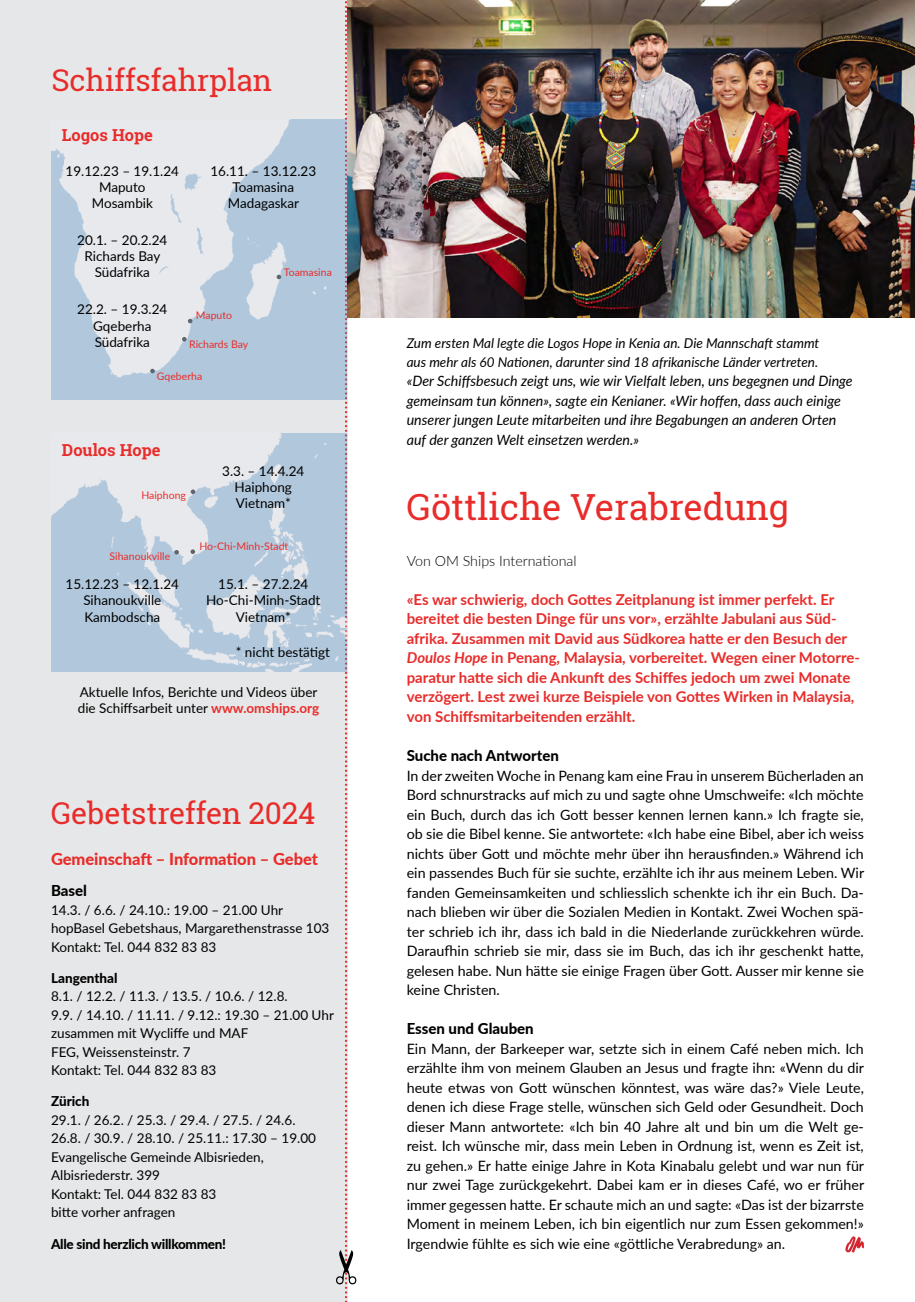
<style>
.page{position:relative;width:915px;height:1302px;background:#fff}
.page>*{position:absolute;margin:0;border:0;box-sizing:border-box;transform-origin:0 0}
.t1{font:36px "Roboto Slab";letter-spacing:-.005em;color:#e82c2a}
.t2{font:30px "Roboto Slab";letter-spacing:-.005em;color:#e82c2a}
.t3{font:800 16.5px "Lato";letter-spacing:-.005em;color:#e82c2a}
.t4{font:700 16.5px "Roboto Slab";color:#e82c2a}
.t5{font:700 15px/19.5px "Lato";color:#e82c2a}
.t6{font:800 15px "Lato";color:#000}
.t7{font:14.25px/19.5px "Lato";color:#000;text-align:justify}
.t8{font:italic 14.25px/19.5px "Lato";color:#000}
.t9{font:300 14.25px "Lato";color:#000}
.t10{font:13.5px/16.2px "Lato";color:#000;text-align:center}
.t11{font:italic 13.5px/18.5px "Lato";color:#000}
.t12{font:800 13.5px "Lato";letter-spacing:-.02em;color:#000}
.t13{font:800 13.5px "Lato";color:#000}
.t14{font:10.5px "Lato";color:#e82c2a}
.s1{font-weight:700;color:#e82c2a}
.s2{font-style:italic}
</style>
<div class="page">
<div style="left:0;top:0;width:347px;height:1301px;background:#e6e7e8"></div>
<svg style="left:845px;top:1236px;width:18px;height:16px"></svg>
<img style="left:51px;top:120px;width:285px;height:280px">
<svg style="left:182px;top:337px;width:4px;height:4px"></svg>
<svg style="left:188px;top:319px;width:4px;height:4px"></svg>
<svg style="left:276px;top:274px;width:5px;height:5px"></svg>
<img style="left:51px;top:433px;width:285px;height:238px">
<svg style="left:174px;top:550px;width:5px;height:4px"></svg>
<svg style="left:190px;top:549px;width:5px;height:5px"></svg>
<img style="left:356px;top:0;width:558px;height:317px">
<svg style="left:336px;top:0;width:20px;height:1302px"></svg>
<svg style="left:150px;top:369px;width:5px;height:4px"></svg>
<svg style="left:191px;top:489px;width:4px;height:5px"></svg>
<h2 class="t2" style="left:51px;top:59px;width:222px">Schiffsfahrplan</h2>
<p class="t4" style="left:62px;top:124px;width:92px">Logos Hope</p>
<p class="t10" style="left:66px;top:162px;width:115px">19.12.23 – 19.1.24<br>Maputo<br>Mosambik</p>
<p class="t10" style="left:77px;top:231px;width:91px">20.1. – 20.2.24<br>Richards Bay<br>Südafrika</p>
<p class="t10" style="left:77px;top:301px;width:91px">22.2. – 19.3.24<br>Gqeberha<br>Südafrika</p>
<p class="t10" style="left:210px;top:162px;width:107px">16.11. – 13.12.23<br>Toamasina<br>Madagaskar</p>
<p class="t14" style="left:196px;top:308px;width:38px">Maputo</p>
<p class="t14" style="left:189px;top:337px;width:61px">Richards Bay</p>
<p class="t14" style="left:284px;top:264px;width:50px">Toamasina</p>
<p class="t14" style="left:157px;top:369px;width:47px">Gqeberha</p>
<p class="t4" style="left:62px;top:438px;width:100px">Doulos Hope</p>
<p class="t14" style="left:141px;top:487px;width:46px">Haiphong</p>
<p class="t14" style="left:110px;top:549px;width:62px">Sihanoukville</p>
<p class="t10" style="left:66px;top:575px;width:115px">15.12.23 – 12.1.24<br>Sihanoukville<br>Kambodscha</p>
<p class="t10" style="left:222px;top:462px;width:84px">3.3. – 14.4.24<br>Haiphong<br>Vietnam*</p>
<p class="t14" style="left:199px;top:538px;width:90px">Ho-Chi-Minh-Stadt</p>
<p class="t10" style="left:206px;top:575px;width:116px">15.1. – 27.2.24<br>Ho-Chi-Minh-Stadt<br>Vietnam*</p>
<p class="t10" style="left:236px;top:643px;width:96px">* nicht bestätigt</p>
<p class="t10" style="left:78px;top:683px;width:243px;text-align:left">Aktuelle Infos, Berichte und Videos über die Schiffsarbeit unter <span class="s1">www.omships.org</span></p>
<h2 class="t2" style="left:51px;top:792px;width:266px">Gebetstreffen 2024</h2>
<p class="t3" style="left:51px;top:846px;width:268px">Gemeinschaft – Information – Gebet</p>
<p class="t6" style="left:51px;top:879px;width:37px">Basel</p>
<p class="t10" style="left:51px;top:899px;width:280px;line-height:18.5px;text-align:left">14.3. / 6.6. / 24.10.: 19.00 – 21.00 Uhr hopBasel Gebetshaus, Margarethenstrasse 103<br>Kontakt: Tel. 044 832 83 83</p>
<p class="t13" style="left:51px;top:967px;width:68px">Langenthal</p>
<p class="t10" style="left:51px;top:986px;width:284px;line-height:18.5px;text-align:left">8.1. / 12.2. / 11.3. / 13.5. / 10.6. / 12.8.<br>9.9. / 14.10. / 11.11. / 9.12.: 19.30 – 21.00 Uhr zusammen mit Wycliffe und MAF<br>FEG, Weissensteinstr. 7<br>Kontakt: Tel. 044 832 83 83</p>
<p class="t12" style="left:51px;top:1091px;width:40px">Zürich</p>
<p class="t10" style="left:51px;top:1109px;width:266px;line-height:18.5px;text-align:left">29.1. / 26.2. / 25.3. / 29.4. / 27.5. / 24.6.<br>26.8. / 30.9. / 28.10. / 25.11.: 17.30 – 19.00<br>Evangelische Gemeinde Albisrieden,<br>Albisriederstr. 399<br>Kontakt: Tel. 044 832 83 83<br>bitte vorher anfragen</p>
<p class="t12" style="left:51px;top:1233px;width:176px">Alle sind herzlich willkommen!</p>
<p class="t11" style="left:406px;top:333px;width:414px">Zum ersten Mal legte die Logos Hope in Kenia an. Die Mannschaft stammt aus mehr als 60 Nationen, darunter sind 18 afrikanische Länder vertreten.</p>
<p class="t8" style="left:406px;top:371px;width:447px">«Der Schiffsbesuch zeigt uns, wie wir Vielfalt leben, uns begegnen und Dinge gemeinsam tun können», sagte ein Kenianer. «Wir hoffen, dass auch einige unserer jungen Leute mitarbeiten und ihre Begabungen an anderen Orten auf der ganzen Welt einsetzen werden.»</p>
<h1 class="t1" style="left:406px;top:482px;width:384px">Göttliche Verabredung</h1>
<p class="t9" style="left:406px;top:550px;width:171px">Von OM Ships International</p>
<p class="t5" style="left:406px;top:589px;width:455px">«Es war schwierig, doch Gottes Zeitplanung ist immer perfekt. Er bereitet die besten Dinge für uns vor», erzählte Jabulani aus Süd&shy;afrika. Zusammen mit David aus Südkorea hatte er den Besuch der <span class="s2">Doulos Hope</span> in Penang, Malaysia, vorbereitet. Wegen einer Motorre&shy;paratur hatte sich die Ankunft des Schiffes jedoch um zwei Monate verzögert. Lest zwei kurze Beispiele von Gottes Wirken in Malaysia, von Schiffsmitarbeitenden erzählt.</p>
<p class="t6" style="left:406px;top:744px;width:154px">Suche nach Antworten</p>
<p class="t7" style="left:406px;top:764px;width:459px">In der zweiten Woche in Penang kam eine Frau in unserem Bücherladen an Bord schnurstracks auf mich zu und sagte ohne Umschweife: «Ich möchte ein Buch, durch das ich Gott besser kennen lernen kann.» Ich fragte sie, ob sie die Bibel kenne. Sie antwortete: «Ich habe eine Bibel, aber ich weiss nichts über Gott und möchte mehr über ihn herausfinden.» Während ich ein passendes Buch für sie suchte, erzählte ich ihr aus meinem Leben. Wir fanden Gemeinsamkeiten und schliesslich schenkte ich ihr ein Buch. Da&shy;nach blieben wir über die Sozialen Medien in Kontakt. Zwei Wochen spä&shy;ter schrieb ich ihr, dass ich bald in die Niederlande zurückkehren würde.<br>Daraufhin schrieb sie mir, dass sie im Buch, das ich ihr geschenkt hatte, gelesen habe. Nun hätte sie einige Fragen über Gott. Ausser mir kenne sie keine Christen.</p>
<p class="t6" style="left:406px;top:1017px;width:128px">Essen und Glauben</p>
<p class="t7" style="left:406px;top:1037px;width:459px">Ein Mann, der Barkeeper war, setzte sich in einem Café neben mich. Ich erzählte ihm von meinem Glauben an Jesus und fragte ihn: «Wenn du dir heute etwas von Gott wünschen könntest, was wäre das?» Viele Leute, denen ich diese Frage stelle, wünschen sich Geld oder Gesundheit. Doch dieser Mann antwortete: «Ich bin 40 Jahre alt und bin um die Welt ge&shy;reist. Ich wünsche mir, dass mein Leben in Ordnung ist, wenn es Zeit ist, zu gehen.» Er hatte einige Jahre in Kota Kinabalu gelebt und war nun für nur zwei Tage zurückgekehrt. Dabei kam er in dieses Café, wo er früher immer gegessen hatte. Er schaute mich an und sagte: «Das ist der bizarrste Moment in meinem Leben, ich bin eigentlich nur zum Essen gekommen!» Irgendwie fühlte es sich wie eine «göttliche Verabredung» an.</p>
</div>
